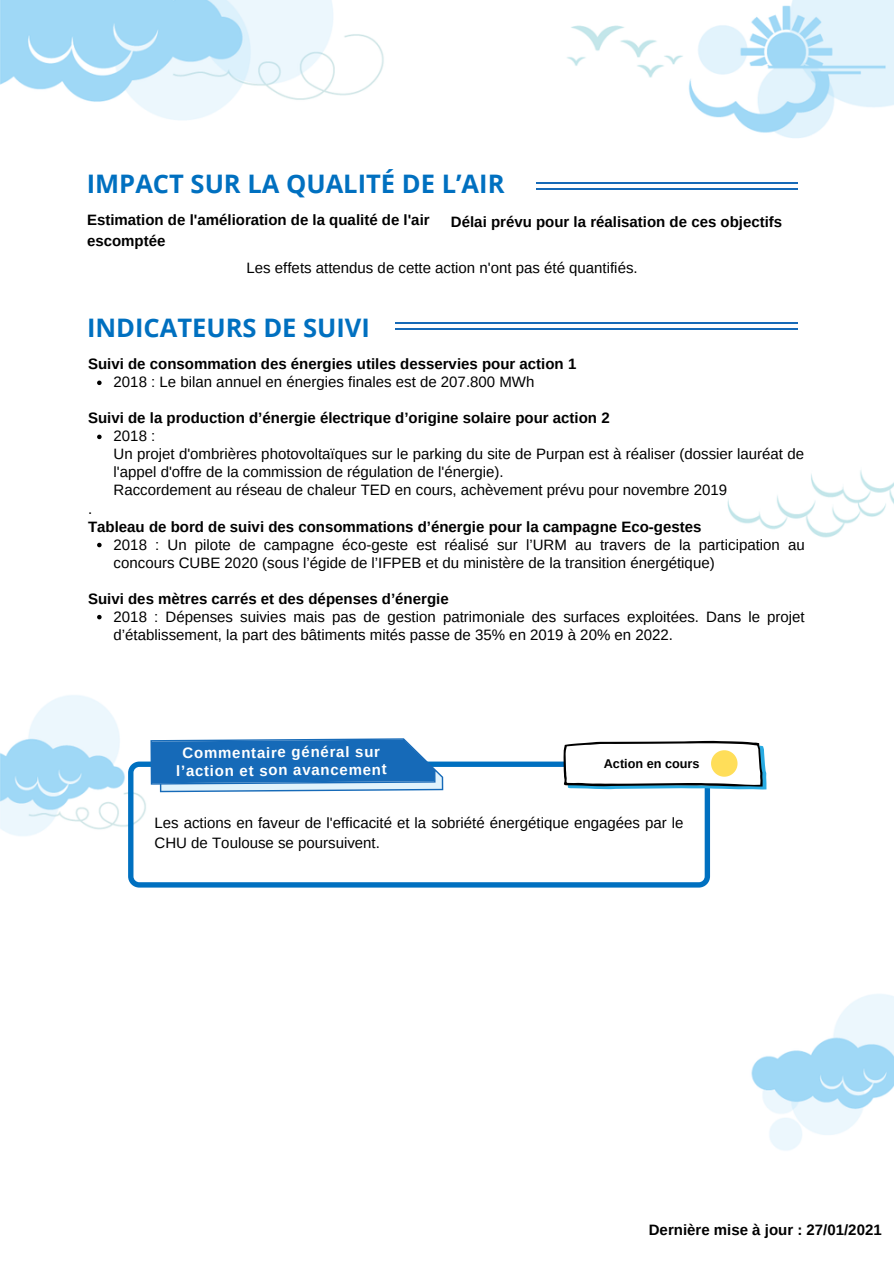
<style>
.page{position:relative;width:894px;height:1264px;background:#fff}
.page>*{position:absolute;margin:0;border:0;box-sizing:border-box;transform-origin:0 0}
.t1{font:700 25.5px "Open Sans";color:#0070c0}
.t2{font:15px/18px "Arimo";color:#000}
.t3{font:700 15px/20.2px "Arimo";color:#000}
.t4{font:700 15px/17.9px "Arimo";color:#fff;text-align:center}
.t5{font:700 12.6px "Arimo";color:#000}
</style>
<div class="page">
<img style="left:0;top:0;width:893px;height:1151px">
<hr style="left:223px;top:323px;width:574px;height:1px;background:#166ab8">
<hr style="left:223px;top:329px;width:574px;height:1px;background:#166ab8">
<div style="left:81px;top:305px;width:314px;height:50px;background:#fff"></div>
<svg style="left:97px;top:380px;width:5px;height:5px"></svg>
<svg style="left:97px;top:434px;width:5px;height:5px"></svg>
<svg style="left:97px;top:543px;width:5px;height:4px"></svg>
<svg style="left:97px;top:615px;width:5px;height:4px"></svg>
<svg style="left:128px;top:761px;width:581px;height:126px"></svg>
<svg style="left:150px;top:738px;width:293px;height:54px;background:#4186c6"></svg>
<svg style="left:563px;top:741px;width:203px;height:48px"></svg>
<hr style="left:223px;top:182px;width:574px;height:1px;background:#166ab8">
<hr style="left:223px;top:188px;width:574px;height:1px;background:#166ab8">
<div style="left:79px;top:161px;width:456px;height:50px;background:#fff"></div>
<p class="t1" style="left:87px;top:165px;width:419px">IMPACT SUR LA QUALITÉ DE L’AIR</p>
<p class="t3" style="left:87px;top:210px;width:344px">Estimation de l'amélioration de la qualité de l'air escomptée</p>
<p class="t3" style="left:451px;top:211px;width:333px">Délai prévu pour la réalisation de ces objectifs</p>
<p class="t2" style="left:246px;top:258px;width:392px">Les effets attendus de cette action n'ont pas été quantifiés.</p>
<p class="t1" style="left:87px;top:309px;width:284px">INDICATEURS DE SUIVI</p>
<p class="t2" style="left:114px;top:373px;width:422px">2018 : Le bilan annuel en énergies finales est de 207.800 MWh</p>
<p class="t3" style="left:88px;top:354px;width:489px">Suivi de consommation des énergies utiles desservies pour action 1</p>
<p class="t3" style="left:88px;top:408px;width:523px">Suivi de la production d’énergie électrique d’origine solaire pour action 2</p>
<p class="t2" style="left:114px;top:445px;width:691px">Un projet d'ombrières photovoltaïques sur le parking du site de Purpan est à réaliser (dossier lauréat de l'appel d'offre de la commission de régulation de l'énergie).</p>
<p class="t2" style="left:114px;top:481px;width:615px">Raccordement au réseau de chaleur TED en cours, achèvement prévu pour novembre 2019</p>
<p class="t2" style="left:88px;top:499px;width:6px">.</p>
<p class="t3" style="left:88px;top:516px;width:614px">Tableau de bord de suivi des consommations d’énergie pour la campagne Eco-gestes</p>
<p class="t2" style="left:114px;top:427px;width:43px">2018 :</p>
<p class="t2" style="left:114px;top:535px;width:692px">2018 : Un pilote de campagne éco-geste est réalisé sur l’URM au travers de la participation au concours CUBE 2020 (sous l’égide de l’IFPEB et du ministère de la transition énergétique)</p>
<p class="t2" style="left:114px;top:607px;width:692px">2018 : Dépenses suivies mais pas de gestion patrimoniale des surfaces exploitées. Dans le projet d’établissement, la part des bâtiments mités passe de 35% en 2019 à 20% en 2022.</p>
<p class="t3" style="left:88px;top:588px;width:362px">Suivi des mètres carrés et des dépenses d’énergie</p>
<p class="t4" style="left:175px;top:745px;width:212px;rotate:-1deg">Commentaire général sur l’action et son avancement</p>
<p class="t5" style="left:603px;top:756px;width:97px">Action en cours</p>
<p class="t2" style="left:154px;top:812px;width:530px;line-height:20.2px">Les actions en faveur de l'efficacité et la sobriété énergétique engagées par le<br>CHU de Toulouse se poursuivent.</p>
<p class="t3" style="left:648px;top:1219px;width:234px">Dernière mise à jour : 27/01/2021</p>
</div>
